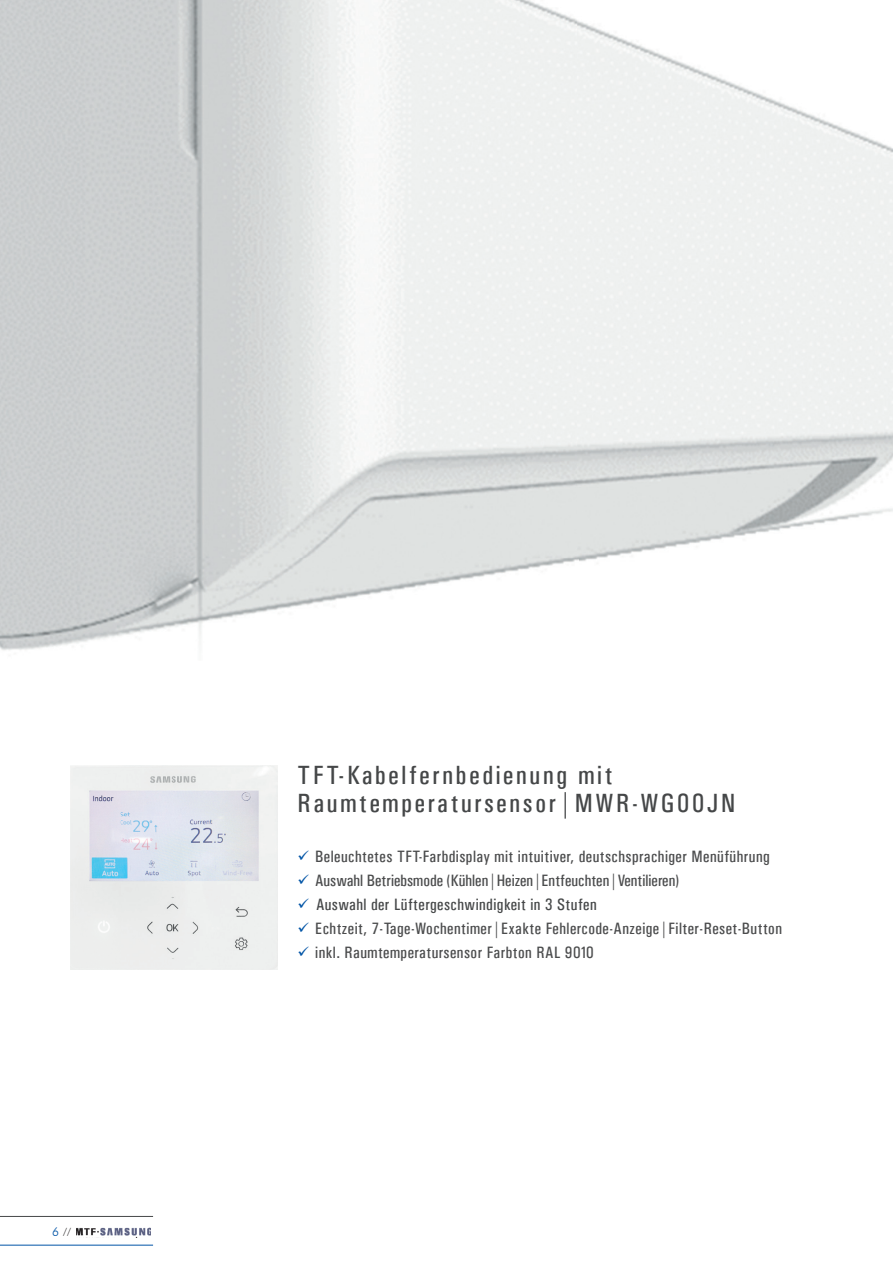
<style>
.page{position:relative;width:893px;height:1263px;background:#fff}
.page>*{position:absolute;margin:0;border:0;box-sizing:border-box;transform-origin:0 0}
.t1{font:26.4px/28.7px "Univers Condensed";letter-spacing:.1em;color:#454748}
.t2{font:16.5px "Univers Condensed";letter-spacing:.025em;color:#4b4c4d}
.t3{font:16.5px "Univers Condensed";color:#4b4c4d}
.t4{font:16.5px "Univers Condensed";letter-spacing:.025em;color:#454748}
.t5{font:300 9.75px "Futura BT";color:#231f20}
.s1{font-size:12px;color:#0154a6}
.s2{color:#0154a6}
</style>
<div class="page">
<img style="left:0;top:0;width:893px;height:650px">
<img style="left:70px;top:765px;width:207px;height:205px">
<hr style="left:0;top:1216px;width:153px;height:1px;background:#454748">
<hr style="left:0;top:1245px;width:153px;height:1px;background:#0154a6">
<img style="left:76px;top:1228px;width:75px;height:9px">
<p class="t5" style="left:52px;top:1225px;width:21px"><span class="s1">6</span> //</p>
<h1 class="t1" style="left:298px;top:760px;width:439px">TFT-Kabelfernbedienung mit<br>Raumtemperatursensor|MWR-WG00JN</h1>
<p class="t2" style="left:298px;top:847px;width:474px"><span class="s2">✓</span> Beleuchtetes TFT-Farbdisplay mit intuitiver, deutschsprachiger Menüführung</p>
<p class="t3" style="left:298px;top:871px;width:383px"><span class="s2">✓</span> Auswahl Betriebsmode (Kühlen|Heizen|Entfeuchten|Ventilieren)</p>
<p class="t4" style="left:298px;top:895px;width:301px"><span class="s2">✓</span> Auswahl der Lüftergeschwindigkeit in 3 Stufen</p>
<p class="t2" style="left:298px;top:919px;width:486px"><span class="s2">✓</span> Echtzeit, 7-Tage-Wochentimer|Exakte Fehlercode-Anzeige|Filter-Reset-Button</p>
<p class="t2" style="left:298px;top:943px;width:298px"><span class="s2">✓</span> inkl. Raumtemperatursensor Farbton RAL 9010</p>
</div>
